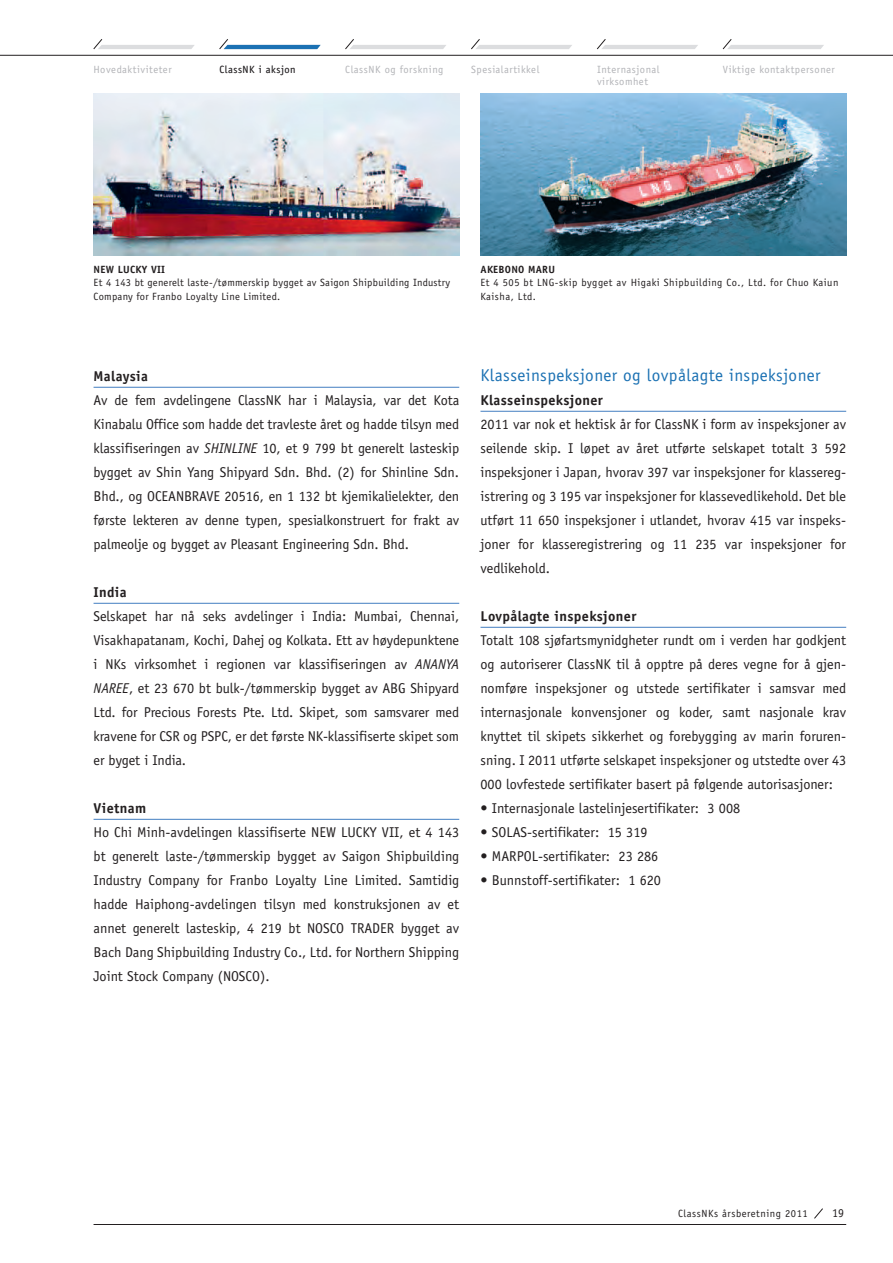
<style>
.page{position:relative;width:893px;height:1263px;background:#fff}
.page>*{position:absolute;margin:0;border:0;box-sizing:border-box;transform-origin:0 0}
.t1{font:17.25px "Officina Sans";letter-spacing:.025em;color:#1b71b3}
.t2{font:14.25px/24px "Officina Sans";color:#231f20;text-align:justify}
.t3{font:700 14.25px "Officina Sans";letter-spacing:.025em;color:#231f20}
.t4{font:12px "Officina Sans";color:#231f20}
.t5{font:10.5px/13.5px "Officina Sans";letter-spacing:.025em;color:#231f20}
.t6{font:10.5px/12px "Officina Sans";letter-spacing:.05em;color:#b2b3b7}
.t7{font:10.5px/13.5px "Officina Sans";letter-spacing:.045em;color:#231f20}
.t8{font:10.5px "Officina Sans";letter-spacing:.05em;color:#231f20}
.t9{font:700 10.5px "Officina Sans";letter-spacing:.025em;color:#231f20}
.s1{font-style:italic}
</style>
<div class="page">
<img style="left:480px;top:94px;width:366px;height:161px">
<img style="left:94px;top:94px;width:365px;height:161px">
<hr style="left:94px;top:387px;width:365px;height:1px;background:#437ec1">
<hr style="left:94px;top:603px;width:365px;height:1px;background:#437ec1">
<hr style="left:94px;top:819px;width:365px;height:1px;background:#437ec1">
<hr style="left:480px;top:411px;width:366px;height:1px;background:#437ec1">
<hr style="left:480px;top:627px;width:366px;height:1px;background:#437ec1">
<svg style="left:814px;top:1208px;width:9px;height:11px"></svg>
<hr style="left:94px;top:1224px;width:752px;height:1px;background:#231f20">
<svg style="left:93px;top:39px;width:101px;height:11px"></svg>
<svg style="left:345px;top:39px;width:101px;height:11px"></svg>
<svg style="left:471px;top:39px;width:101px;height:11px"></svg>
<svg style="left:597px;top:39px;width:101px;height:11px"></svg>
<svg style="left:722px;top:39px;width:102px;height:11px"></svg>
<svg style="left:219px;top:39px;width:102px;height:11px"></svg>
<hr style="left:0;top:55px;width:893px;height:1px;background:#231f20">
<p class="t6" style="left:94px;top:63px;width:80px">Hovedaktiviteter</p>
<p class="t8" style="left:219px;top:63px;width:78px">ClassNK i aksjon</p>
<p class="t6" style="left:723px;top:63px;width:113px">Viktige kontaktpersoner</p>
<p class="t6" style="left:345px;top:63px;width:100px">ClassNK og forskning</p>
<p class="t6" style="left:471px;top:63px;width:70px">Spesialartikkel</p>
<p class="t6" style="left:597px;top:63px;width:64px">Internasjonal virksomhet</p>
<p class="t9" style="left:94px;top:262px;width:73px">NEW LUCKY VII</p>
<p class="t5" style="left:94px;top:276px;width:358px">Et 4 143 bt generelt laste-/tømmerskip bygget av Saigon Shipbuilding Industry<br>Company for Franbo Loyalty Line Limited.</p>
<p class="t9" style="left:480px;top:262px;width:76px">AKEBONO MARU</p>
<p class="t7" style="left:480px;top:276px;width:359px">Et 4 505 bt LNG-skip bygget av Higaki Shipbuilding Co., Ltd. for Chuo Kaiun<br>Kaisha, Ltd.</p>
<p class="t3" style="left:94px;top:367px;width:56px">Malaysia</p>
<p class="t2" style="left:94px;top:388px;width:367px">Av de fem avdelingene ClassNK har i Malaysia, var det Kota Kinabalu Office som hadde det travleste året og hadde tilsyn med klassifiseringen av <span class="s1">SHINLINE</span> 10, et 9 799 bt generelt lasteskip bygget av Shin Yang Shipyard Sdn. Bhd. (2) for Shinline Sdn.<br>Bhd., og OCEANBRAVE 20516, en 1 132 bt kjemikalielekter, den første lekteren av denne typen, spesialkonstruert for frakt av palmeolje og bygget av Pleasant Engineering Sdn. Bhd.</p>
<p class="t3" style="left:94px;top:583px;width:35px">India</p>
<p class="t2" style="left:94px;top:604px;width:367px">Selskapet har nå seks avdelinger i India: Mumbai, Chennai, Visakhapatanam, Kochi, Dahej og Kolkata. Ett av høydepunktene i NKs virksomhet i regionen var klassifiseringen av <span class="s1">ANANYA NAREE</span>, et 23 670 bt bulk-/tømmerskip bygget av ABG Shipyard Ltd. for Precious Forests Pte. Ltd. Skipet, som samsvarer med kravene for CSR og PSPC, er det første NK-klassifiserte skipet som er byget i India.</p>
<p class="t3" style="left:94px;top:799px;width:54px">Vietnam</p>
<p class="t2" style="left:94px;top:820px;width:367px">Ho Chi Minh-avdelingen klassifiserte NEW LUCKY VII, et 4 143 bt generelt laste-/tømmerskip bygget av Saigon Shipbuilding Industry Company for Franbo Loyalty Line Limited. Samtidig hadde Haiphong-avdelingen tilsyn med konstruksjonen av et annet generelt lasteskip, 4 219 bt NOSCO TRADER bygget av Bach Dang Shipbuilding Industry Co., Ltd. for Northern Shipping Joint Stock Company (NOSCO).</p>
<p class="t1" style="left:480px;top:365px;width:342px">Klasseinspeksjoner og lovpålagte inspeksjoner</p>
<p class="t3" style="left:480px;top:391px;width:124px">Klasseinspeksjoner</p>
<p class="t2" style="left:480px;top:412px;width:367px">2011 var nok et hektisk år for ClassNK i form av inspeksjoner av seilende skip. I løpet av året utførte selskapet totalt 3 592 inspeksjoner i Japan, hvorav 397 var inspeksjoner for klassereg&shy;istrering og 3 195 var inspeksjoner for klassevedlikehold. Det ble utført 11 650 inspeksjoner i utlandet, hvorav 415 var inspeks&shy;joner for klasseregistrering og 11 235 var inspeksjoner for vedlikehold.</p>
<p class="t3" style="left:480px;top:607px;width:157px">Lovpålagte inspeksjoner</p>
<p class="t2" style="left:480px;top:628px;width:367px">Totalt 108 sjøfartsmynidgheter rundt om i verden har godkjent og autoriserer ClassNK til å opptre på deres vegne for å gjen&shy;nomføre inspeksjoner og utstede sertifikater i samsvar med internasjonale konvensjoner og koder, samt nasjonale krav knyttet til skipets sikkerhet og forebygging av marin foruren&shy;sning. I 2011 utførte selskapet inspeksjoner og utstedte over 43<br>000 lovfestede sertifikater basert på følgende autorisasjoner:</p>
<p class="t2" style="left:480px;top:796px;width:261px">• Internasjonale lastelinjesertifikater: 3 008</p>
<p class="t2" style="left:480px;top:820px;width:169px">• SOLAS-sertifikater: 15 319</p>
<p class="t2" style="left:480px;top:844px;width:179px">• MARPOL-sertifikater: 23 286</p>
<p class="t2" style="left:480px;top:868px;width:182px">• Bunnstoff-sertifikater: 1 620</p>
<p class="t8" style="left:678px;top:1207px;width:131px">ClassNKs årsberetning 2011</p>
<p class="t4" style="left:832px;top:1206px;width:13px">19</p>
</div>
